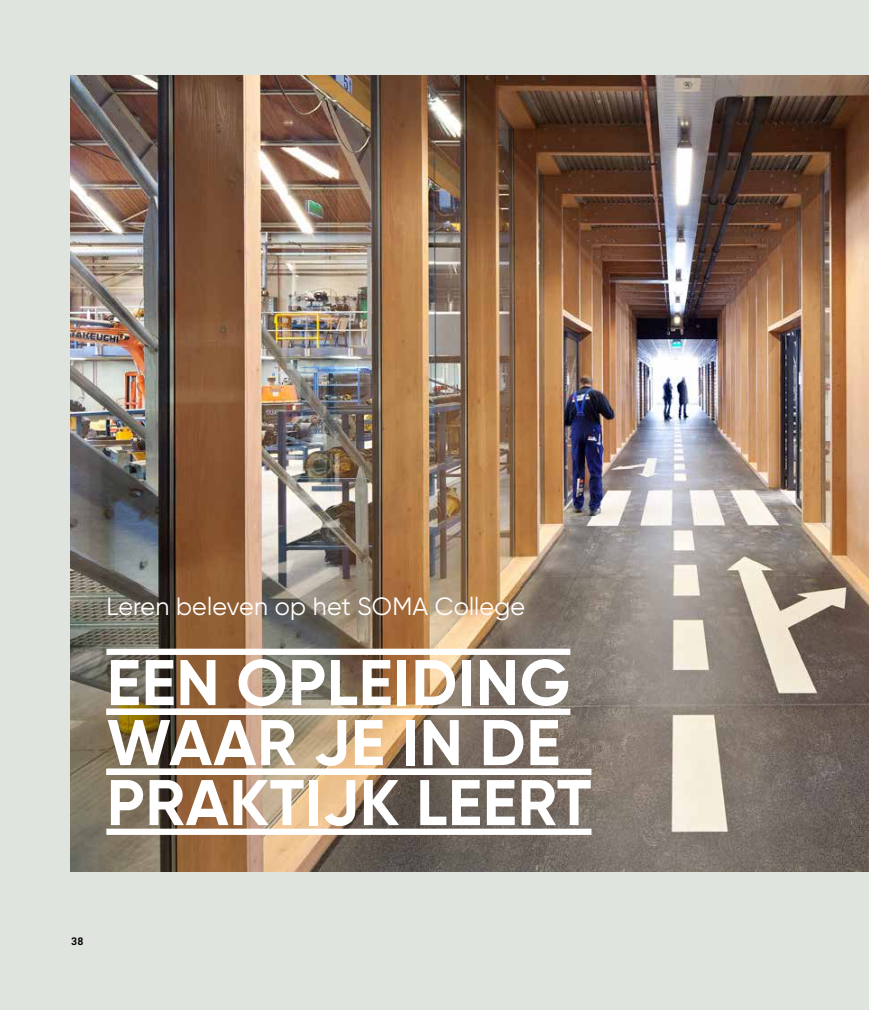
<style>
.page{position:relative;width:869px;height:1010px;background:#fff}
.page>*{position:absolute;margin:0;border:0;box-sizing:border-box;transform-origin:0 0}
.t1{font:700 64.38px/60px "Gilroy";letter-spacing:.01em;color:#fff}
.t2{font:25px "Gilroy";letter-spacing:.005em;color:#fff}
.t3{font:700 10.62px "Roboto Mono";color:#000}
</style>
<div class="page">
<div style="left:0;top:0;width:868px;height:1010px;background:#dfe4de"></div>
<img style="left:71px;top:75px;width:797px;height:797px">
<div style="left:106px;top:649px;width:464px;height:6px;background:#fff"></div>
<div style="left:106px;top:709px;width:464px;height:6px;background:#fff"></div>
<div style="left:106px;top:769px;width:485px;height:6px;background:#fff"></div>
<div style="left:106px;top:829px;width:485px;height:6px;background:#fff"></div>
<p class="t2" style="left:106px;top:591px;width:420px">Leren beleven op het SOMA College</p>
<p class="t1" style="left:107px;top:652px;width:486px">EEN OPLEIDING<br>WAAR JE IN DE<br>PRAKTIJK LEERT</p>
<p class="t3" style="left:71px;top:934px;width:14px">38</p>
</div>
